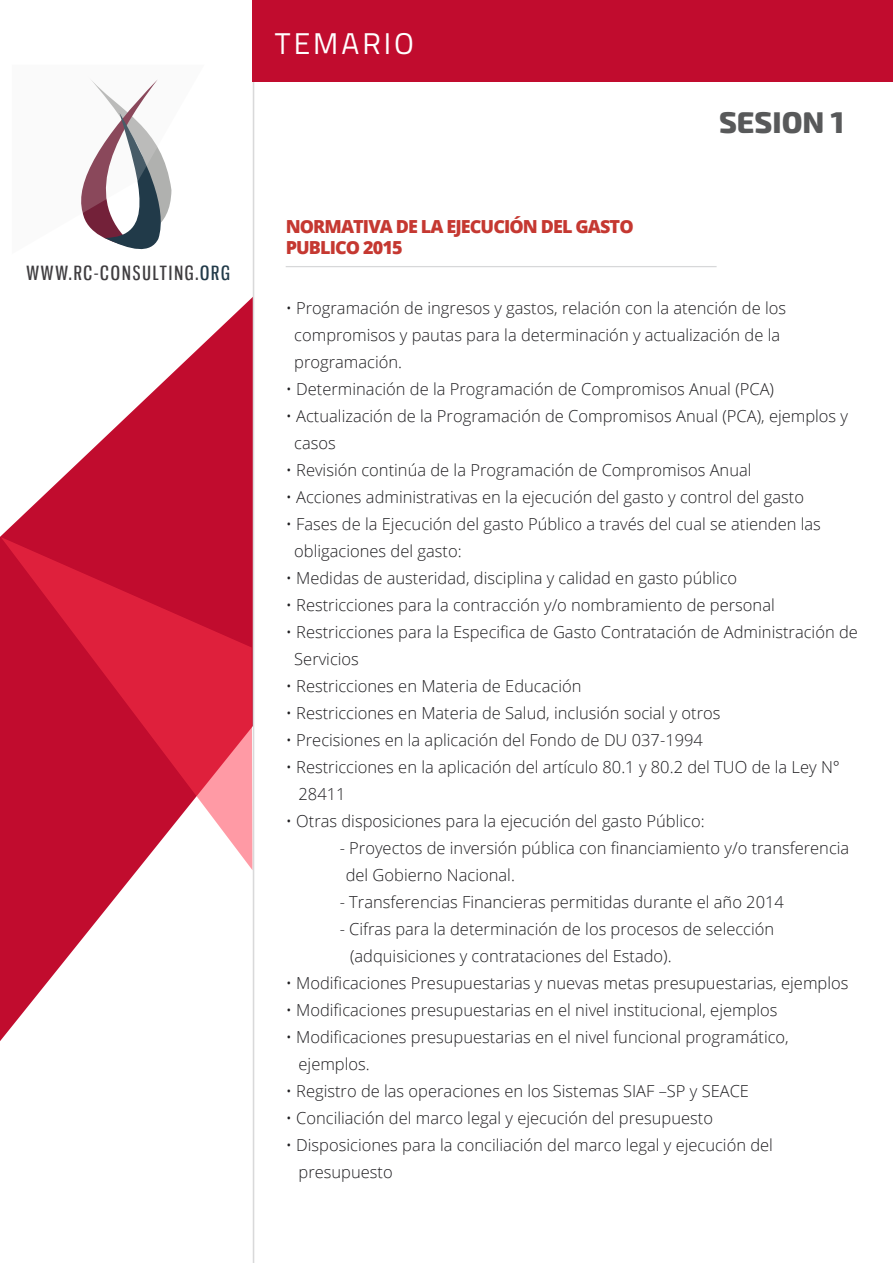
<style>
.page{position:relative;width:893px;height:1263px;background:#fff}
.page>*{position:absolute;margin:0;border:0;box-sizing:border-box;transform-origin:0 0}
.t1{font:30px "Titillium Web";letter-spacing:.1em;color:#fff}
.t2{font:800 30px "Exo 2.0";color:#58595a}
.t3{font:19.5px "Gnuolane Rg";letter-spacing:.1em;color:#3f3d40}
.t4{font:800 18px/21.6px "Open Sans";letter-spacing:-.05em;color:#c53831}
.t5{font:300 16.5px/27px "Open Sans";color:#1f1e21}
.s1{color:#213a49}
</style>
<div class="page">
<svg style="left:0;top:296px;width:253px;height:745px"></svg>
<svg style="left:1px;top:537px;width:252px;height:333px;background:#cf2442"></svg>
<hr style="left:253px;top:2px;width:1px;height:1261px;background:#d9d9da">
<div style="left:252px;top:0;width:641px;height:82px;background:#c10c2e"></div>
<svg style="left:81px;top:79px;width:91px;height:171px"></svg>
<hr style="left:286px;top:266px;width:431px;height:1px;background:#d7d8d9">
<p class="t3" style="left:26px;top:261px;width:205px">WWW.RC-CONSULTING.<span class="s1">ORG</span></p>
<h1 class="t1" style="left:275px;top:21px;width:141px">TEMARIO</h1>
<p class="t4" style="left:286px;top:214px;width:349px">NORMATIVA DE LA EJECUCIÓN DEL GASTO<br>PUBLICO 2015</p>
<h1 class="t2" style="left:719px;top:104px;width:127px">SESION 1</h1>
<p class="t5" style="left:294px;top:294px;width:493px;text-indent:-9px">• Programación de ingresos y gastos, relación con la atención de los compromisos y pautas para la determinación y actualización de la programación.</p>
<p class="t5" style="left:286px;top:375px;width:490px">• Determinación de la Programación de Compromisos Anual (PCA)</p>
<p class="t5" style="left:294px;top:402px;width:555px;text-indent:-9px">• Actualización de la Programación de Compromisos Anual (PCA), ejemplos y casos</p>
<p class="t5" style="left:286px;top:456px;width:467px">• Revisión continúa de la Programación de Compromisos Anual</p>
<p class="t5" style="left:286px;top:483px;width:520px">• Acciones administrativas en la ejecución del gasto y control del gasto</p>
<p class="t5" style="left:294px;top:510px;width:528px;text-indent:-9px">• Fases de la Ejecución del gasto Público a través del cual se atienden las obligaciones del gasto:</p>
<p class="t5" style="left:286px;top:564px;width:453px">• Medidas de austeridad, disciplina y calidad en gasto público</p>
<p class="t5" style="left:286px;top:591px;width:491px">• Restricciones para la contracción y/o nombramiento de personal</p>
<p class="t5" style="left:294px;top:618px;width:565px;text-indent:-9px">• Restricciones para la Especifica de Gasto Contratación de Administración de<br>Servicios</p>
<p class="t5" style="left:286px;top:672px;width:297px">• Restricciones en Materia de Educación</p>
<p class="t5" style="left:286px;top:699px;width:436px">• Restricciones en Materia de Salud, inclusión social y otros</p>
<p class="t5" style="left:286px;top:726px;width:419px">• Precisiones en la aplicación del Fondo de DU 037-1994</p>
<p class="t5" style="left:299px;top:753px;width:543px;text-indent:-13px">• Restricciones en la aplicación del artículo 80.1 y 80.2 del TUO de la Ley N°<br>28411</p>
<p class="t5" style="left:286px;top:807px;width:420px">• Otras disposiciones para la ejecución del gasto Público:</p>
<p class="t5" style="left:346px;top:834px;width:505px;text-indent:-6px">- Proyectos de inversión pública con financiamiento y/o transferencia del Gobierno Nacional.</p>
<p class="t5" style="left:340px;top:888px;width:446px">- Transferencias Financieras permitidas durante el año 2014</p>
<p class="t5" style="left:350px;top:915px;width:426px;text-indent:-10px">- Cifras para la determinación de los procesos de selección (adquisiciones y contrataciones del Estado).</p>
<p class="t5" style="left:286px;top:969px;width:564px">• Modificaciones Presupuestarias y nuevas metas presupuestarias, ejemplos</p>
<p class="t5" style="left:286px;top:996px;width:493px">• Modificaciones presupuestarias en el nivel institucional, ejemplos</p>
<p class="t5" style="left:299px;top:1023px;width:492px;text-indent:-13px">• Modificaciones presupuestarias en el nivel funcional programático, ejemplos.</p>
<p class="t5" style="left:286px;top:1077px;width:465px">• Registro de las operaciones en los Sistemas SIAF –SP y SEACE</p>
<p class="t5" style="left:286px;top:1104px;width:429px">• Conciliación del marco legal y ejecución del presupuesto</p>
<p class="t5" style="left:299px;top:1131px;width:476px;text-indent:-13px">• Disposiciones para la conciliación del marco legal y ejecución del presupuesto</p>
</div>
